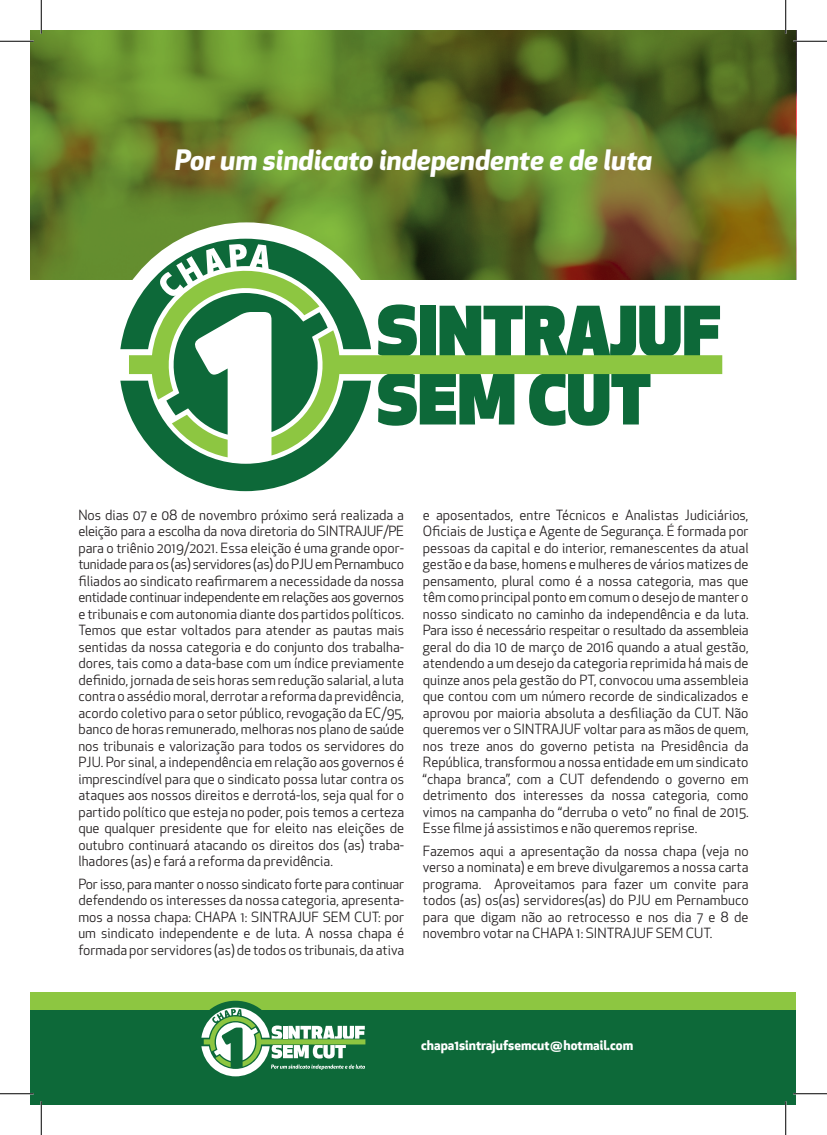
<style>
.page{position:relative;width:827px;height:1135px;background:#fff}
.page>*{position:absolute;margin:0;border:0;box-sizing:border-box;transform-origin:0 0}
.t1{font:italic 700 27.5px "Apex New";color:#fff}
.t2{font:13.75px/16.5px "Apex New";color:#231f20;text-align:justify}
.t3{font:700 13.12px "Apex New";color:#fff}
</style>
<div class="page">
<img style="left:31px;top:31px;width:765px;height:249px">
<div style="left:31px;top:992px;width:765px;height:19px;background:#8dc641"></div>
<div style="left:31px;top:1010px;width:765px;height:94px;background:#0d6939"></div>
<div style="left:105px;top:222px;width:283px;height:284px;background:#fff;border-radius:50%"></div>
<svg style="left:378px;top:304px;width:37px;height:26px"></svg>
<div style="left:420px;top:306px;width:15px;height:51px;background:#0d6939"></div>
<svg style="left:439px;top:306px;width:281px;height:24px"></svg>
<svg style="left:371px;top:330px;width:351px;height:96px"></svg>
<svg style="left:120px;top:239px;width:251px;height:252px"></svg>
<div style="left:194px;top:1001px;width:83px;height:83px;background:#0d6939;border-radius:50%"></div>
<svg style="left:201px;top:1007px;width:164px;height:69px"></svg>
<hr style="left:0;top:40px;width:34px;height:2px;background:#fff">
<hr style="left:793px;top:40px;width:34px;height:2px;background:#fff">
<hr style="left:40px;top:0;width:2px;height:34px;background:#fff">
<hr style="left:40px;top:1101px;width:2px;height:34px;background:#fff">
<hr style="left:0;top:41px;width:34px;height:1px;background:#000">
<hr style="left:793px;top:41px;width:34px;height:1px;background:#000">
<hr style="left:0;top:1093px;width:34px;height:1px;background:#000">
<hr style="left:793px;top:1093px;width:34px;height:1px;background:#000">
<hr style="left:41px;top:0;width:1px;height:34px;background:#000">
<hr style="left:41px;top:1101px;width:1px;height:34px;background:#000">
<hr style="left:785px;top:0;width:1px;height:34px;background:#000">
<hr style="left:785px;top:1101px;width:1px;height:34px;background:#000">
<h1 class="t1" style="left:175px;top:140px;width:479px">Por um sindicato independente e de luta</h1>
<p class="t2" style="left:78px;top:506px;width:327px">Nos dias 07 e 08 de novembro próximo será realizada a eleição para a escolha da nova diretoria do SINTRAJUF/PE para o triênio 2019/2021. Essa eleição é uma grande opor&shy;tunidade para os (as) servidores (as) do PJU em Pernambuco filiados ao sindicato reafirmarem a necessidade da nossa entidade continuar independente em relações aos governos e tribunais e com autonomia diante dos partidos políticos.<br>Temos que estar voltados para atender as pautas mais sentidas da nossa categoria e do conjunto dos trabalha&shy;dores, tais como a data-base com um índice previamente definido, jornada de seis horas sem redução salarial, a luta contra o assédio moral, derrotar a reforma da previdência, acordo coletivo para o setor público, revogação da EC/95, banco de horas remunerado, melhoras nos plano de saúde nos tribunais e valorização para todos os servidores do PJU. Por sinal, a independência em relação aos governos é imprescindível para que o sindicato possa lutar contra os ataques aos nossos direitos e derrotá-los, seja qual for o partido político que esteja no poder, pois temos a certeza que qualquer presidente que for eleito nas eleições de outubro continuará atacando os direitos dos (as) traba&shy;lhadores (as) e fará a reforma da previdência.</p>
<p class="t2" style="left:78px;top:876px;width:327px">Por isso, para manter o nosso sindicato forte para continuar defendendo os interesses da nossa categoria, apresenta&shy;mos a nossa chapa: CHAPA 1: SINTRAJUF SEM CUT: por um sindicato independente e de luta. A nossa chapa é formada por servidores (as) de todos os tribunais, da ativa</p>
<p class="t2" style="left:423px;top:506px;width:327px">e aposentados, entre Técnicos e Analistas Judiciários, Oficiais de Justiça e Agente de Segurança. É formada por pessoas da capital e do interior, remanescentes da atual gestão e da base, homens e mulheres de vários matizes de pensamento, plural como é a nossa categoria, mas que têm como principal ponto em comum o desejo de manter o nosso sindicato no caminho da independência e da luta.<br>Para isso é necessário respeitar o resultado da assembleia geral do dia 10 de março de 2016 quando a atual gestão, atendendo a um desejo da categoria reprimida há mais de quinze anos pela gestão do PT, convocou uma assembleia que contou com um número recorde de sindicalizados e aprovou por maioria absoluta a desfiliação da CUT. Não queremos ver o SINTRAJUF voltar para as mãos de quem, nos treze anos do governo petista na Presidência da República, transformou a nossa entidade em um sindicato “chapa branca”, com a CUT defendendo o governo em detrimento dos interesses da nossa categoria, como vimos na campanha do “derruba o veto” no final de 2015.<br>Esse filme já assistimos e não queremos reprise.</p>
<p class="t2" style="left:423px;top:843px;width:327px">Fazemos aqui a apresentação da nossa chapa (veja no verso a nominata) e em breve divulgaremos a nossa carta programa. Aproveitamos para fazer um convite para todos (as) os(as) servidores(as) do PJU em Pernambuco para que digam não ao retrocesso e nos dia 7 e 8 de novembro votar na CHAPA 1: SINTRAJUF SEM CUT.</p>
<p class="t3" style="left:421px;top:1036px;width:213px">chapa1sintrajufsemcut@hotmail.com</p>
</div>
